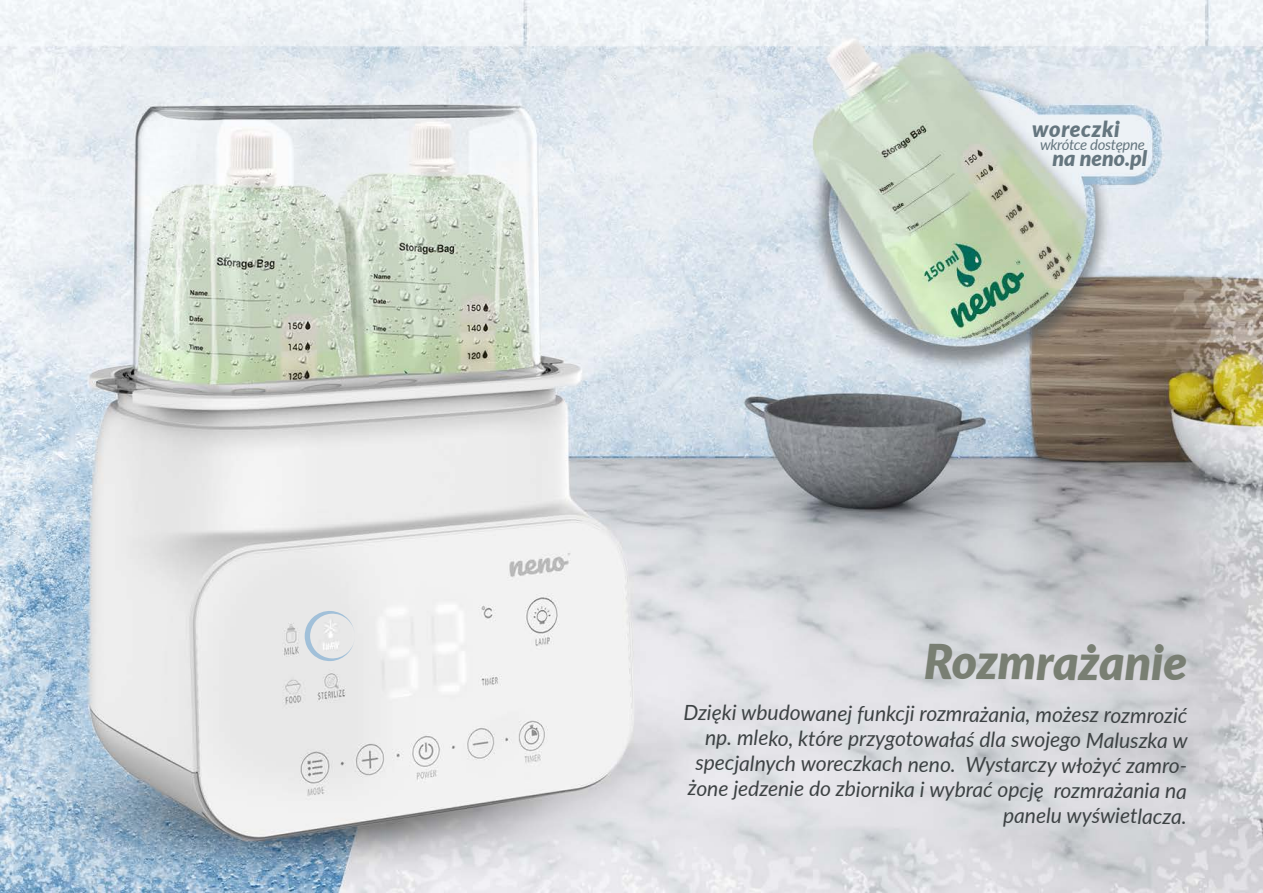
<style>
.page{position:relative;width:1263px;height:893px;background:#fff}
.page>*{position:absolute;margin:0;border:0;box-sizing:border-box;transform-origin:0 0}
.t1{font:italic 900 48px "Lato";letter-spacing:-.01em;color:#797f73}
.t2{font:italic 900 21.9px "Lato";letter-spacing:.03em;color:#65767f}
.t3{font:italic 900 21.3px "Lato";letter-spacing:-.01em;color:#65767f}
.t4{font:italic 21px/25.5px "Lato";letter-spacing:-.01em;color:#3d4244;text-align:right}
.t5{font:italic 14.85px "Lato";letter-spacing:-.03em;color:#65767f}
</style>
<div class="page">
<img style="left:0;top:0;width:1263px;height:893px">
<svg style="left:305px;top:611px;width:50px;height:50px;background:#dde2e6"></svg>
<p class="t2" style="left:1032px;top:113px;width:89px">woreczki</p>
<p class="t5" style="left:1040px;top:134px;width:106px">wkrótce dostępne</p>
<p class="t3" style="left:1052px;top:142px;width:96px">na neno.pl</p>
<h1 class="t1" style="left:924px;top:626px;width:265px">Rozmrażanie</h1>
<p class="t4" style="left:683px;top:700px;width:506px">Dzięki wbudowanej funkcji rozmrażania, możesz rozmrozić np. mleko, które przygotowałaś dla swojego Maluszka w specjalnych woreczkach neno. Wystarczy włożyć zamro&shy;żone jedzenie do zbiornika i wybrać opcję rozmrażania na panelu wyświetlacza.</p>
</div>
